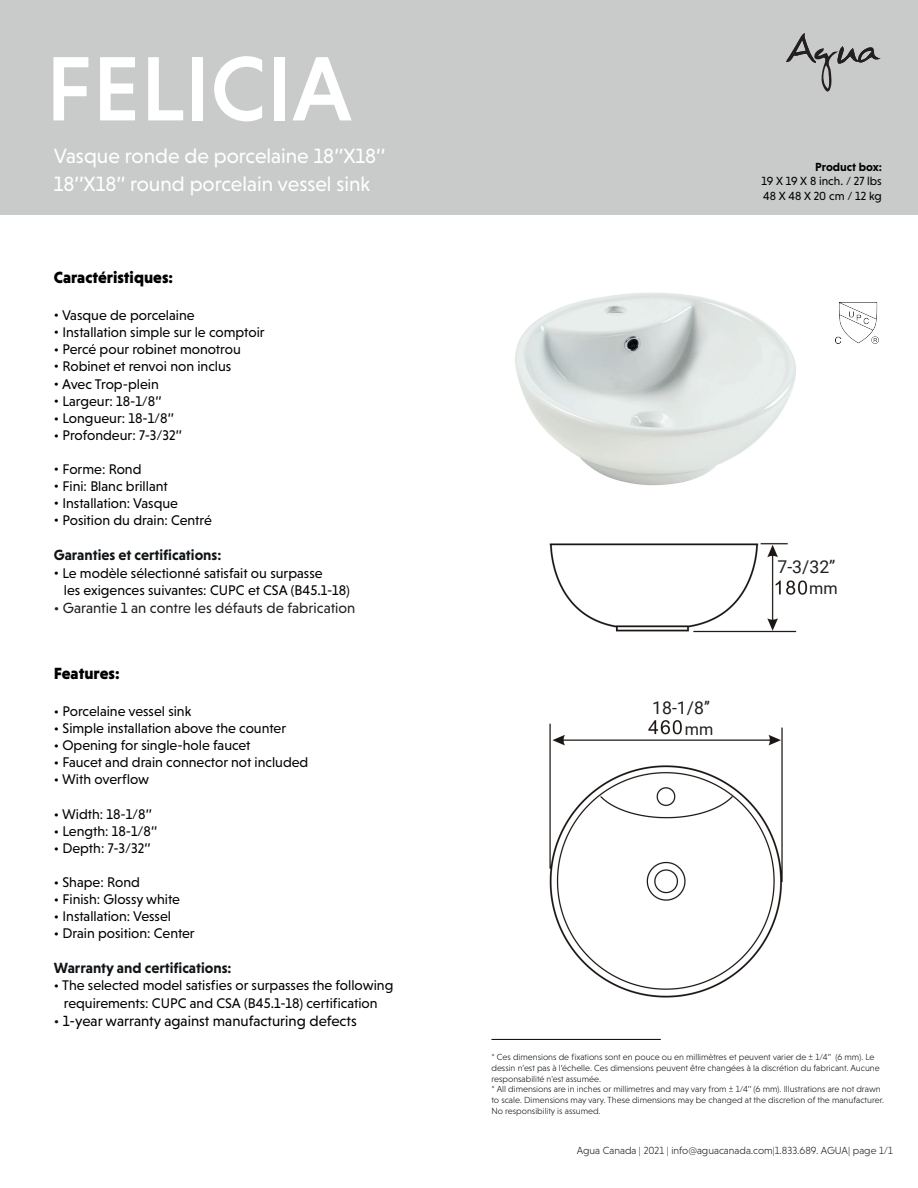
<style>
.page{position:relative;width:918px;height:1188px;background:#fff}
.page>*{position:absolute;margin:0;border:0;box-sizing:border-box;transform-origin:0 0}
.t1{font:500 93px "Niveau Grotesk";color:#fff}
.t2{font:21px/28px "Niveau Grotesk";color:#fff}
.t3{font:17.55px "Roboto";color:#231f20}
.t4{font:900 16.5px "Niveau Grotesk";color:#000001}
.t5{font:16.2px "Roboto";color:#231f20}
.t6{font:700 15px "Niveau Grotesk";color:#111416}
.t7{font:15px "Niveau Grotesk";color:#000001}
.t8{font:15px "Niveau Grotesk";color:#231f20}
.t9{font:14.25px/17.1px "Niveau Grotesk";color:#000001}
.t10{font:12px/14.4px "Niveau Grotesk";color:#000002}
.t11{font:700 12px "Niveau Grotesk";color:#000002}
.t12{font:300 10.5px "Niveau Grotesk";color:#231f20}
.t13{font:300 9px/10.8px "Niveau Grotesk";color:#111416}
.s1{font-family:"Myriad Pro"}
.s2{color:#111416}
</style>
<div class="page">
<img style="left:515px;top:292px;width:281px;height:194px">
<div style="left:1px;top:0;width:917px;height:214px;background:#c9cbca"></div>
<svg style="left:786px;top:33px;width:95px;height:59px"></svg>
<hr style="left:491px;top:1039px;width:170px;height:1px;background:#000001">
<img style="left:835px;top:302px;width:43px;height:42px">
<img style="left:549px;top:543px;width:259px;height:90px">
<img style="left:549px;top:720px;width:234px;height:278px">
<h1 class="t1" style="left:46px;top:36px;width:308px">FELICIA</h1>
<h2 class="t2" style="left:54px;top:142px;width:333px">Vasque ronde de porcelaine 18’’X18’’<br>18’’X18’’ round porcelain vessel sink</h2>
<p class="t4" style="left:54px;top:268px;width:121px">Caractéristiques:</p>
<p class="t9" style="left:54px;top:307px;width:142px">• Vasque de porcelaine</p>
<p class="t9" style="left:54px;top:324px;width:212px">• Installation simple sur le comptoir</p>
<p class="t9" style="left:54px;top:341px;width:189px">• Percé pour robinet monotrou</p>
<p class="t9" style="left:54px;top:358px;width:179px">• Robinet et renvoi non inclus</p>
<p class="t9" style="left:54px;top:375px;width:106px">• Avec Trop-plein</p>
<p class="t9" style="left:54px;top:392px;width:109px">• Largeur: 18-1/8’’</p>
<p class="t9" style="left:54px;top:409px;width:122px">• Longueur: 18-1/8’’</p>
<p class="t9" style="left:54px;top:426px;width:130px">• Profondeur: 7-3/32’’</p>
<p class="t9" style="left:54px;top:461px;width:89px">• Forme: Rond</p>
<p class="t9" style="left:54px;top:478px;width:115px">• Fini: Blanc brillant</p>
<p class="t9" style="left:54px;top:495px;width:126px">• Installation: Vasque</p>
<p class="t9" style="left:54px;top:512px;width:160px">• Position du drain: Centré</p>
<p class="t6" style="left:54px;top:547px;width:169px">Garanties et certifications:</p>
<p class="t9" style="left:64px;top:564px;width:288px;text-indent:-10px">• Le modèle sélectionné satisfait ou surpasse<br>les exigences suivantes: CUPC et CSA <span class="s1">(</span>B45.1-18)</p>
<p class="t8" style="left:54px;top:599px;width:303px">• Garantie 1 an contre les défauts de fabrication</p>
<p class="t4" style="left:54px;top:664px;width:67px">Features:</p>
<p class="t9" style="left:54px;top:702px;width:139px">• Porcelaine vessel sink</p>
<p class="t9" style="left:54px;top:720px;width:234px">• Simple installation above the counter</p>
<p class="t9" style="left:54px;top:737px;width:198px">• Opening for single-hole faucet</p>
<p class="t9" style="left:54px;top:754px;width:256px">• Faucet and drain connector not included</p>
<p class="t9" style="left:54px;top:771px;width:97px">• With overflow</p>
<p class="t9" style="left:54px;top:805px;width:100px">• Width: 18-1/8’’</p>
<p class="t9" style="left:54px;top:822px;width:105px">• Length: 18-1/8’’</p>
<p class="t9" style="left:54px;top:839px;width:98px">• Depth: 7-3/32’’</p>
<p class="t9" style="left:54px;top:873px;width:88px">• Shape: Rond</p>
<p class="t9" style="left:54px;top:891px;width:128px">• Finish: Glossy white</p>
<p class="t9" style="left:54px;top:908px;width:119px">• Installation: Vessel</p>
<p class="t9" style="left:54px;top:925px;width:142px">• Drain position: Center</p>
<p class="t6" style="left:54px;top:960px;width:179px">Warranty and certifications:</p>
<p class="t9" style="left:54px;top:977px;width:341px;text-align:center">• The selected model satisfies or surpasses the following requirements: CUPC and CSA <span class="s1">(</span>B45.1-18) certification</p>
<p class="t7" style="left:54px;top:1012px;width:304px"><span class="s2">•</span> 1-year warranty against manufacturing defects</p>
<p class="t11" style="left:815px;top:160px;width:68px">Product box:</p>
<p class="t10" style="left:761px;top:174px;width:122px">19 X 19 X 8 inch. / 27 lbs<br>48 X 48 X 20 cm / 12 kg</p>
<p class="t3" style="left:778px;top:554px;width:59px">7-3/32’’</p>
<p class="t3" style="left:652px;top:695px;width:59px">18-1/8’’</p>
<p class="t5" style="left:685px;top:718px;width:30px">mm</p>
<p class="t5" style="left:809px;top:577px;width:30px">mm</p>
<p class="t13" style="left:491px;top:1051px;width:394px">* Ces dimensions de fixations sont en pouce ou en millimètres et peuvent varier de ± 1/4’’ (6 mm). Le dessin n’est pas à l’échelle. Ces dimensions peuvent être changées à la discrétion du fabricant. Aucune responsabilité n'est assumée.<br>* All dimensions are in inches or millimetres and may vary from ± 1/4’’ (6 mm). Illustrations are not drawn to scale. Dimensions may vary. These dimensions may be changed at the discretion of the manufacturer.<br>No responsibility is assumed.</p>
<p class="t12" style="left:577px;top:1144px;width:317px">Agua Canada | 2021 | info@aguacanada.com|1.833.689. AGUA| page 1/1</p>
</div>
